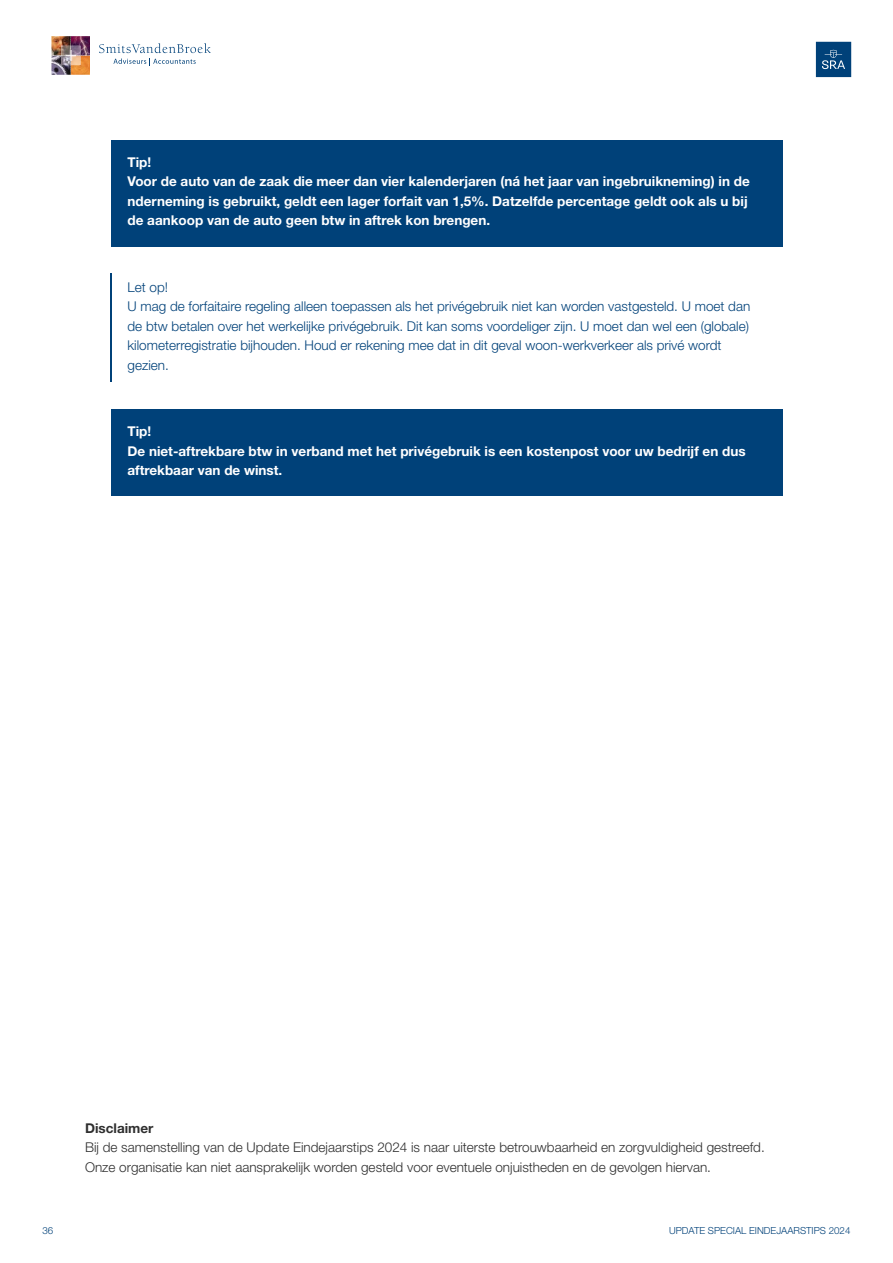
<style>
.page{position:relative;width:893px;height:1263px;background:#fff}
.page>*{position:absolute;margin:0;border:0;box-sizing:border-box;transform-origin:0 0}
.t1{font:700 13.5px/19.5px "Helvetica Neue LT Std";color:#fff}
.t2{font:300 13.5px/19.5px "Helvetica Neue LT Std";color:#004179}
.t3{font:300 13.5px/19.5px "Helvetica Neue LT Std";color:#2f2f2f}
.t4{font:700 13.5px "Helvetica Neue LT Std";color:#2f2f2f}
.t5{font:300 9.75px "Helvetica Neue LT Std";color:#004179}
</style>
<div class="page">
<svg style="left:99px;top:43px;width:112px;height:23px"></svg>
<img style="left:51px;top:36px;width:1px;height:39px">
<svg style="left:52px;top:36px;width:38px;height:39px"></svg>
<div style="left:817px;top:43px;width:33px;height:33px;background:#004179"></div>
<svg style="left:822px;top:50px;width:23px;height:19px"></svg>
<div style="left:816px;top:42px;width:35px;height:35px;border:2px solid #004179"></div>
<div style="left:111px;top:140px;width:671px;height:106px;background:#004179"></div>
<hr style="left:111px;top:274px;width:1px;height:108px;background:#004179">
<div style="left:111px;top:409px;width:671px;height:87px;background:#004179"></div>
<p class="t1" style="left:128px;top:152px;width:624px">Tip!<br>Voor de auto van de zaak die meer dan vier kalenderjaren (ná het jaar van ingebruikneming) in de nderneming is gebruikt, geldt een lager forfait van 1,5%. Datzelfde percentage geldt ook als u bij de aankoop van de auto geen btw in aftrek kon brengen.</p>
<p class="t2" style="left:128px;top:277px;width:624px">Let op!<br>U mag de forfaitaire regeling alleen toepassen als het privégebruik niet kan worden vastgesteld. U moet dan de btw betalen over het werkelijke privégebruik. Dit kan soms voordeliger zijn. U moet dan wel een (globale) kilometerregistratie bijhouden. Houd er rekening mee dat in dit geval woon-werkverkeer als privé wordt gezien.</p>
<p class="t1" style="left:128px;top:421px;width:620px">Tip!<br>De niet-aftrekbare btw in verband met het privégebruik is een kostenpost voor uw bedrijf en dus aftrekbaar van de winst.</p>
<p class="t4" style="left:85px;top:1120px;width:70px">Disclaimer</p>
<p class="t3" style="left:85px;top:1137px;width:681px">Bij de samenstelling van de Update Eindejaarstips 2024 is naar uiterste betrouwbaarheid en zorgvuldigheid gestreefd.<br>Onze organisatie kan niet aansprakelijk worden gesteld voor eventuele onjuistheden en de gevolgen hiervan.</p>
<p class="t5" style="left:43px;top:1224px;width:12px">36</p>
<p class="t5" style="left:669px;top:1224px;width:183px">UPDATE SPECIAL EINDEJAARSTIPS 2024</p>
</div>
